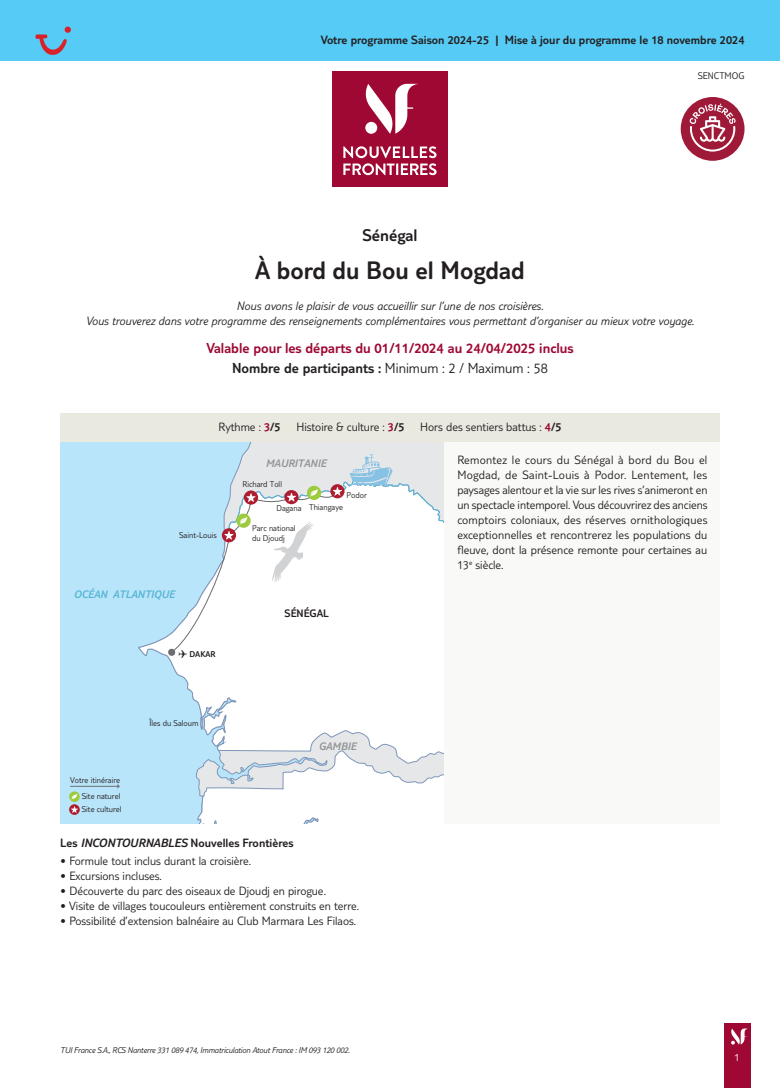
<style>
.page{position:relative;width:780px;height:1088px;background:#fff}
.page>*{position:absolute;margin:0;border:0;box-sizing:border-box;transform-origin:0 0}
.t1{font:300 26.25px "TUI Type";color:#231f20}
.t2{font:300 17.5px "TUI Type";color:#231f20}
.t3{font:300 15px/19.8px "TUI Type";color:#9e0832;text-align:center}
.t4{font:300 12.5px/15px "TUI Type";color:#231f20;text-align:justify}
.t5{font:italic 300 12.5px/15px "TUI Type";color:#231f20;text-align:center}
.t6{font:300 12.5px "TUI Type";color:#231f20}
.t7{font:italic 300 11.25px "TUI Type";color:#929595}
.t8{font:italic 300 11.25px "TUI Type";color:#59b6d5}
.t9{font:300 11.25px "TUI Type";color:#231f20}
.t10{font:300 11.25px "TUI Type";color:#fff}
.t11{font:300 10px "TUI Type";color:#231f20}
.t12{font:300 8.75px/10.5px "TUI Type";color:#231f20}
.t13{font:italic 300 8.75px "TUI Type";letter-spacing:-.02em;color:#231f20}
.t14{font:300 8.75px "TUI Type";color:#231f20}
.s1{color:#231f20}
.s2{color:#9e0832}
.s3{font-style:inherit}
.s4{font-style:italic}
</style>
<div class="page">
<div style="left:724px;top:1023px;width:26px;height:65px;background:#9e0832"></div>
<svg style="left:731px;top:1028px;width:17px;height:16px"></svg>
<div style="left:60px;top:441px;width:659px;height:383px;background:#f9f9f7"></div>
<div style="left:0;top:0;width:780px;height:60px;background:#56cbf5"></div>
<div style="left:332px;top:72px;width:115px;height:115px;background:#9e0832"></div>
<svg style="left:343px;top:146px;width:93px;height:29px"></svg>
<svg style="left:365px;top:84px;width:52px;height:50px"></svg>
<div style="left:60px;top:441px;width:383px;height:383px;background:#b9e5fa"></div>
<svg style="left:138px;top:635px;width:305px;height:189px"></svg>
<svg style="left:168px;top:441px;width:275px;height:215px"></svg>
<hr style="left:70px;top:786px;width:48px;height:1px;background:#6c6d70">
<svg style="left:69px;top:791px;width:11px;height:11px"></svg>
<svg style="left:72px;top:794px;width:5px;height:6px"></svg>
<svg style="left:69px;top:804px;width:11px;height:11px"></svg>
<svg style="left:71px;top:806px;width:7px;height:7px"></svg>
<div style="left:60px;top:413px;width:659px;height:28px;background:#e9e9e0"></div>
<svg style="left:35px;top:27px;width:36px;height:28px"></svg>
<div style="left:680px;top:97px;width:64px;height:64px;background:#9e1a38;border-radius:50%"></div>
<svg style="left:689px;top:103px;width:46px;height:49px"></svg>
<p class="t6" style="left:321px;top:33px;width:425px">Votre programme Saison 2024-25 | Mise à jour du programme le 18 novembre 2024</p>
<p class="t11" style="left:697px;top:70px;width:48px">SENCTMOG</p>
<h2 class="t2" style="left:362px;top:225px;width:57px">Sénégal</h2>
<h1 class="t1" style="left:255px;top:255px;width:271px">À bord du Bou el Mogdad</h1>
<p class="t5" style="left:86px;top:298px;width:610px">Nous avons le plaisir de vous accueillir sur l’une de nos croisières.<br>Vous trouverez dans votre programme des renseignements complémentaires vous permettant d’organiser au mieux votre voyage.</p>
<p class="t3" style="left:206px;top:338px;width:368px">Valable pour les départs du 01/11/2024 au 24/04/2025 inclus<br><span class="s1">Nombre de participants :</span> <span class="s1">Minimum : 2 / Maximum : 58</span></p>
<p class="t4" style="left:218px;top:419px;width:64px">Rythme : <span class="s2">3</span><span class="s3">/5</span></p>
<p class="t4" style="left:296px;top:419px;width:110px">Histoire &amp; culture : <span class="s2">3</span><span class="s3">/5</span></p>
<p class="t4" style="left:420px;top:419px;width:143px">Hors des sentiers battus : <span class="s2">4</span><span class="s3">/5</span></p>
<p class="t7" style="left:266px;top:457px;width:62px">MAURITANIE</p>
<p class="t12" style="left:179px;top:529px;width:39px">Saint-Louis</p>
<p class="t8" style="left:74px;top:587px;width:102px">OCÉAN ATLANTIQUE</p>
<p class="t14" style="left:178px;top:649px;width:39px">✈ DAKAR</p>
<p class="t12" style="left:70px;top:771px;width:52px;line-height:16.8px;text-align:right">Votre itinéraire<br>Site naturel</p>
<p class="t12" style="left:82px;top:804px;width:41px">Site culturel</p>
<p class="t12" style="left:150px;top:717px;width:50px">Îles du Saloum</p>
<p class="t12" style="left:242px;top:478px;width:41px">Richard Toll</p>
<p class="t12" style="left:276px;top:502px;width:68px">Dagana Thiangaye</p>
<p class="t12" style="left:346px;top:489px;width:22px">Podor</p>
<p class="t12" style="left:252px;top:522px;width:45px">Parc national du Djoudj</p>
<p class="t9" style="left:284px;top:606px;width:46px">SÉNÉGAL</p>
<p class="t7" style="left:319px;top:739px;width:39px">GAMBIE</p>
<p class="t6" style="left:60px;top:835px;width:235px">Les <span class="s4">INCONTOURNABLES</span> Nouvelles Frontières</p>
<p class="t4" style="left:60px;top:853px;width:192px">• Formule tout inclus durant la croisière.</p>
<p class="t4" style="left:60px;top:868px;width:103px">• Excursions incluses.</p>
<p class="t4" style="left:60px;top:883px;width:267px">• Découverte du parc des oiseaux de Djoudj en pirogue.</p>
<p class="t4" style="left:60px;top:898px;width:300px">• Visite de villages toucouleurs entièrement construits en terre.</p>
<p class="t4" style="left:60px;top:913px;width:297px">• Possibilité d’extension balnéaire au Club Marmara Les Filaos.</p>
<p class="t13" style="left:60px;top:1045px;width:291px">TUI France S.A., RCS Nanterre 331 089 474, Immatriculation Atout France : IM 093 120 002.</p>
<p class="t4" style="left:457px;top:452px;width:251px">Remontez le cours du Sénégal à bord du Bou el Mogdad, de Saint-Louis à Podor. Lentement, les paysages alentour et la vie sur les rives s’animeront en un spectacle intemporel. Vous découvrirez des anciens comptoirs coloniaux, des réserves ornithologiques exceptionnelles et rencontrerez les populations du fleuve, dont la présence remonte pour certaines au 13<sup>e</sup> siècle.</p>
<p class="t10" style="left:734px;top:1050px;width:7px">1</p>
</div>
